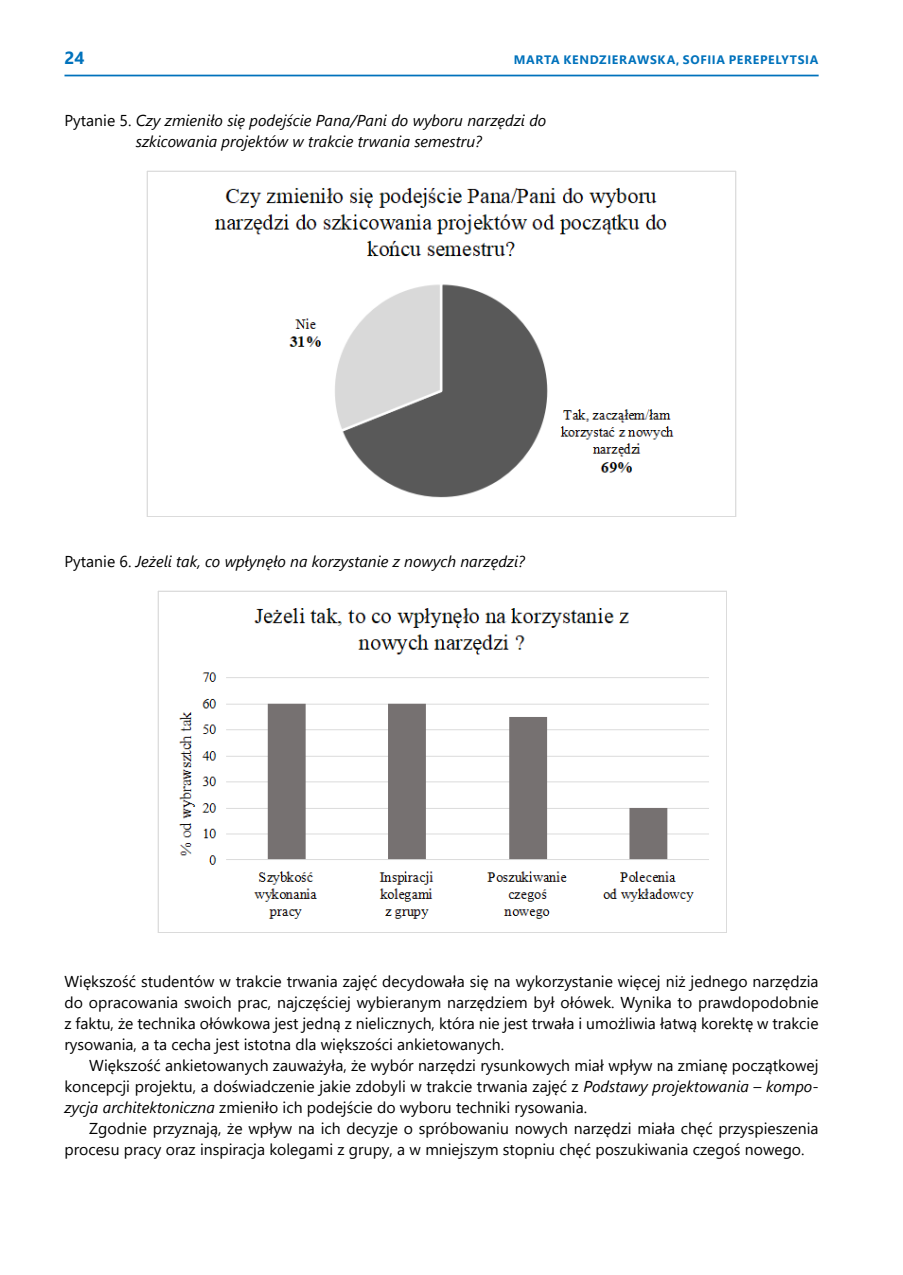
<style>
.page{position:relative;width:903px;height:1275px;background:#fff}
.page>*{position:absolute;margin:0;border:0;box-sizing:border-box;transform-origin:0 0}
.t1{font:700 17.5px "Segoe UI";color:#0072bc}
.t2{font:15.75px/21px "Segoe UI";color:#000;text-align:justify}
.t3{font:italic 15.75px/21px "Segoe UI";color:#000;text-align:center}
.t4{font:700 12.25px "Segoe UI";letter-spacing:.06em;color:#0072bc}
.s1{font-style:normal}
.s2{font-style:italic}
</style>
<div class="page">
<hr style="left:64px;top:75px;width:755px;height:1px;background:#0072bc">
<img style="left:146px;top:170px;width:591px;height:347px">
<img style="left:157px;top:590px;width:569px;height:342px">
<p class="t1" style="left:64px;top:42px;width:22px">24</p>
<p class="t4" style="left:514px;top:49px;width:146px">MARTA KEN DZIERAWSKA</p>
<p class="t4" style="left:676px;top:49px;width:142px">, SOFIIA PEREPELYTSIA</p>
<p class="t3" style="left:64px;top:107px;width:483px"><span class="s1">Pytanie 5.</span> Czy zmieniło się podejście Pana/Pani do wyboru narzędzi do szkicowania projektów w trakcie trwania semestru?</p>
<p class="t3" style="left:64px;top:548px;width:462px"><span class="s1">Pytanie 6.</span> Jeżeli tak, co wpłynęło na korzystanie z nowych narzędzi?</p>
<p class="t2" style="left:64px;top:970px;width:756px">Większość studentów w trakcie trwania zajęć decydowała się na wykorzystanie więcej niż jednego narzędzia do opracowania swoich prac, najczęściej wybieranym narzędziem był ołówek. Wynika to prawdopodobnie z faktu, że technika ołówkowa jest jedną z nielicznych, która nie jest trwała i umożliwia łatwą korektę w trakcie rysowania, a ta cecha jest istotna dla większości ankietowanych.</p>
<p class="t2" style="left:64px;top:1053px;width:756px;text-indent:25px">Większość ankietowanych zauważyła, że wybór narzędzi rysunkowych miał wpływ na zmianę początkowej koncepcji projektu, a doświadczenie jakie zdobyli w trakcie trwania zajęć z <span class="s2">Podstawy projektowania – kompo&shy;zycja architektoniczna</span> zmieniło ich podejście do wyboru techniki rysowania.</p>
<p class="t2" style="left:64px;top:1116px;width:756px;text-indent:25px">Zgodnie przyznają, że wpływ na ich decyzje o spróbowaniu nowych narzędzi miała chęć przyspieszenia procesu pracy oraz inspiracja kolegami z grupy, a w mniejszym stopniu chęć poszukiwania czegoś nowego.</p>
</div>
